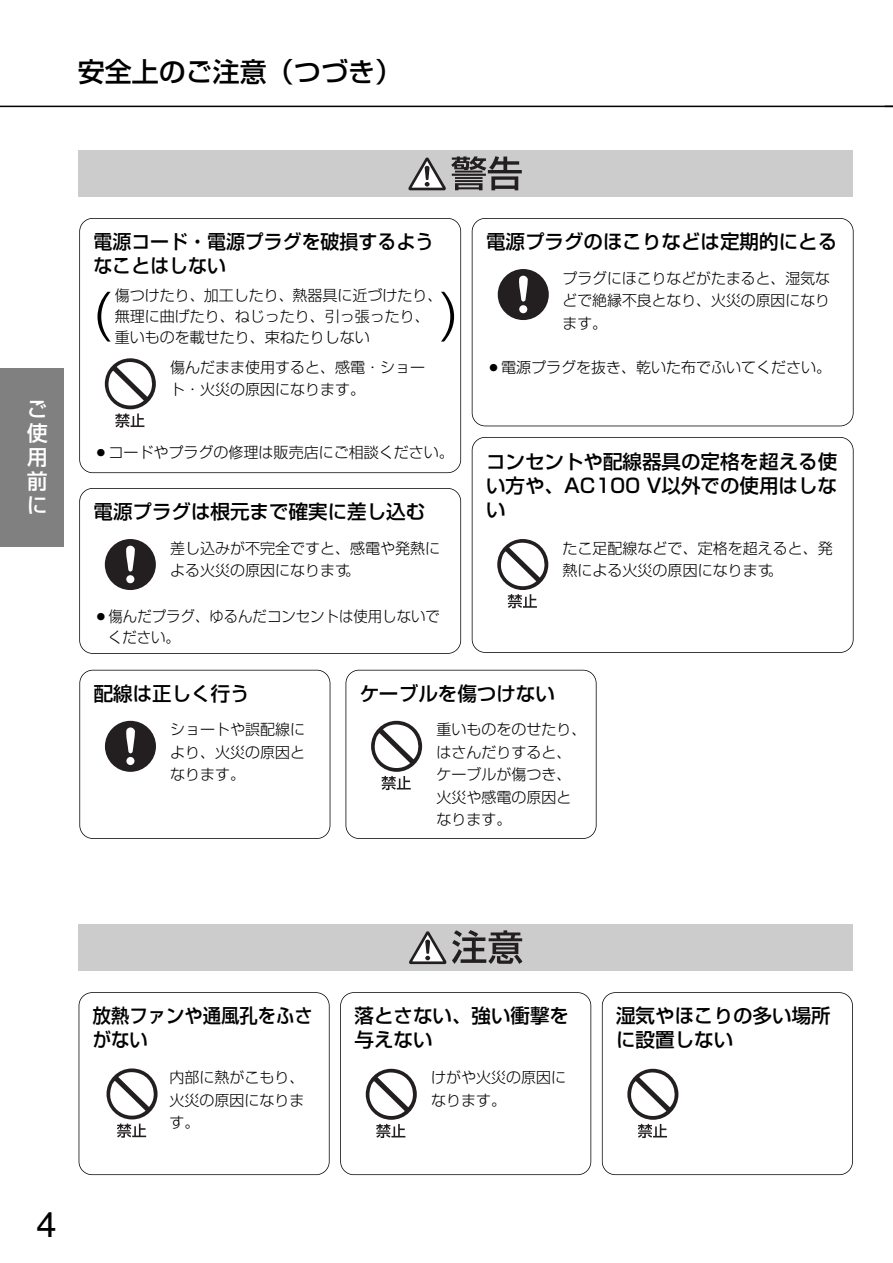
<style>
.page{position:relative;width:893px;height:1263px;background:#fff}
.page>*{position:absolute;margin:0;border:0;box-sizing:border-box;transform-origin:0 0}
.t1{font:300 54px "Shin Go";color:#000}
.t2{font:36px "Helvetica";color:#000}
.t3{font:500 27px "Shin Go";color:#000}
.t4{font:500 21px/24px "Shin Go";color:#fff;text-align:justify}
.t5{font:500 19.5px/24px "Shin Go";color:#000}
.t6{font:500 19.5px/24px "Shin Go";color:#000;scale:.94 1}
.t7{font:300 15px/22.5px "Shin Go";color:#000}
.t8{font:300 15px/21px "Shin Go";color:#000;scale:.96 1}
</style>
<div class="page">
<hr style="left:0;top:106px;width:892px;height:1px;background:#000">
<div style="left:0;top:368px;width:64px;height:178px;background:#808080"></div>
<div style="left:79px;top:218px;width:382px;height:255px;border:2px solid #000;border-radius:14px"></div>
<svg style="left:105px;top:358px;width:51px;height:51px"></svg>
<svg style="left:107px;top:361px;width:46px;height:46px"></svg>
<svg style="left:115px;top:413px;width:29px;height:15px"></svg>
<div style="left:471px;top:218px;width:382px;height:208px;border:2px solid #000;border-radius:14px"></div>
<div style="left:497px;top:269px;width:51px;height:51px;background:#231f20;border-radius:50%"></div>
<div style="left:519px;top:305px;width:8px;height:8px;background:#fff;border-radius:50%"></div>
<svg style="left:519px;top:275px;width:9px;height:27px"></svg>
<div style="left:471px;top:437px;width:382px;height:216px;border:2px solid #000;border-radius:14px"></div>
<svg style="left:497px;top:539px;width:51px;height:51px"></svg>
<svg style="left:500px;top:542px;width:45px;height:46px"></svg>
<svg style="left:507px;top:594px;width:30px;height:14px"></svg>
<div style="left:79px;top:488px;width:382px;height:166px;border:2px solid #000;border-radius:14px"></div>
<div style="left:105px;top:539px;width:51px;height:51px;background:#231f20;border-radius:50%"></div>
<div style="left:126px;top:575px;width:8px;height:8px;background:#fff;border-radius:50%"></div>
<svg style="left:126px;top:545px;width:9px;height:27px"></svg>
<div style="left:79px;top:924px;width:773px;height:46px;background:#ccc"></div>
<svg style="left:409px;top:930px;width:113px;height:34px"></svg>
<div style="left:79px;top:992px;width:250px;height:183px;border:2px solid #000;border-radius:14px"></div>
<div style="left:106px;top:1069px;width:51px;height:50px;background:#231f20;border-radius:50%"></div>
<svg style="left:109px;top:1071px;width:46px;height:46px"></svg>
<svg style="left:117px;top:1124px;width:29px;height:14px"></svg>
<div style="left:340px;top:992px;width:251px;height:183px;border:2px solid #000;border-radius:14px"></div>
<svg style="left:366px;top:1069px;width:51px;height:51px"></svg>
<svg style="left:368px;top:1071px;width:46px;height:46px"></svg>
<svg style="left:376px;top:1124px;width:29px;height:14px"></svg>
<div style="left:602px;top:992px;width:250px;height:183px;border:2px solid #000;border-radius:14px"></div>
<svg style="left:627px;top:1069px;width:51px;height:51px"></svg>
<svg style="left:630px;top:1071px;width:45px;height:46px"></svg>
<svg style="left:637px;top:1124px;width:30px;height:14px"></svg>
<div style="left:79px;top:670px;width:251px;height:169px;border:2px solid #000;border-radius:14px"></div>
<div style="left:105px;top:721px;width:51px;height:51px;background:#231f20;border-radius:50%"></div>
<div style="left:126px;top:757px;width:8px;height:8px;background:#fff;border-radius:50%"></div>
<svg style="left:126px;top:727px;width:9px;height:27px"></svg>
<div style="left:345px;top:670px;width:251px;height:169px;border:2px solid #000;border-radius:14px"></div>
<svg style="left:371px;top:721px;width:51px;height:51px"></svg>
<svg style="left:373px;top:723px;width:46px;height:46px"></svg>
<svg style="left:381px;top:776px;width:30px;height:14px"></svg>
<div style="left:78px;top:150px;width:774px;height:47px;background:#ccc"></div>
<svg style="left:408px;top:156px;width:114px;height:34px"></svg>
<h3 class="t3" style="left:78px;top:62px;width:326px">安全上のご注意（つづき）</h3>
<h3 class="t4" style="left:27px;top:399px;width:22px">ご使用前に</h3>
<h3 class="t5" style="left:94px;top:232px;width:342px">電源コード・電源プラグを破損するようなことはしない</h3>
<p class="t7" style="left:115px;top:286px;width:329px;line-height:21px">傷つけたり、加工したり、熱器具に近づけたり、無理に曲げたり、ねじったり、引っ張ったり、</p>
<h1 class="t1" style="left:92px;top:294px;width:21px">(</h1>
<h1 class="t1" style="left:439px;top:294px;width:21px">)</h1>
<p class="t7" style="left:115px;top:328px;width:256px">重いものを載せたり、束ねたりしない</p>
<p class="t7" style="left:170px;top:358px;width:257px">傷んだまま使用すると、感電・ショート・火災の原因になります。</p>
<p class="t7" style="left:94px;top:443px;width:361px">○コードやプラグの修理は販売店にご相談ください。</p>
<h3 class="t5" style="left:94px;top:502px;width:333px">電源プラグは根元まで確実に差し込む</h3>
<p class="t7" style="left:170px;top:539px;width:271px">差し込みが不完全ですと、感電や発熱による火災の原因になります。</p>
<p class="t8" style="left:108px;top:607px;width:347px;text-indent:-14px">○傷んだプラグ、ゆるんだコンセントは使用しないでください。</p>
<h3 class="t5" style="left:486px;top:232px;width:352px">電源プラグのほこりなどは定期的にとる</h3>
<p class="t7" style="left:562px;top:269px;width:269px;text-align:justify">プラグにほこりなどがたまると、湿気などで絶縁不良となり、火災の原因になります。</p>
<p class="t7" style="left:486px;top:358px;width:346px">○電源プラグを抜き、乾いた布でふいてください。</p>
<h3 class="t5" style="left:486px;top:452px;width:352px;text-align:justify">コンセントや配線器具の定格を超える使い方や、AC100 V以外での使用はしない</h3>
<p class="t7" style="left:562px;top:539px;width:271px">たこ足配線などで、定格を超えると、発熱による火災の原因になります。</p>
<h3 class="t5" style="left:94px;top:684px;width:158px">配線は正しく行う</h3>
<p class="t7" style="left:170px;top:720px;width:136px;text-align:justify">ショートや誤配線により、火災の原因となります。</p>
<h3 class="t5" style="left:360px;top:684px;width:197px">ケーブルを傷つけない</h3>
<p class="t7" style="left:436px;top:720px;width:151px">重いものをのせたり、はさんだりすると、ケーブルが傷つき、火災や感電の原因となります。</p>
<h2 class="t2" style="left:37px;top:1209px;width:22px">4</h2>
<h3 class="t6" style="left:93px;top:1006px;width:235px">放熱ファンや通風孔をふさがない</h3>
<p class="t7" style="left:169px;top:1068px;width:136px;text-align:justify">内部に熱がこもり、火災の原因になります。</p>
<h3 class="t5" style="left:354px;top:1006px;width:216px">落とさない、強い衝撃を与えない</h3>
<p class="t7" style="left:431px;top:1068px;width:136px">けがや火災の原因になります。</p>
<h3 class="t5" style="left:616px;top:1006px;width:216px">湿気やほこりの多い場所に設置しない</h3>
</div>
